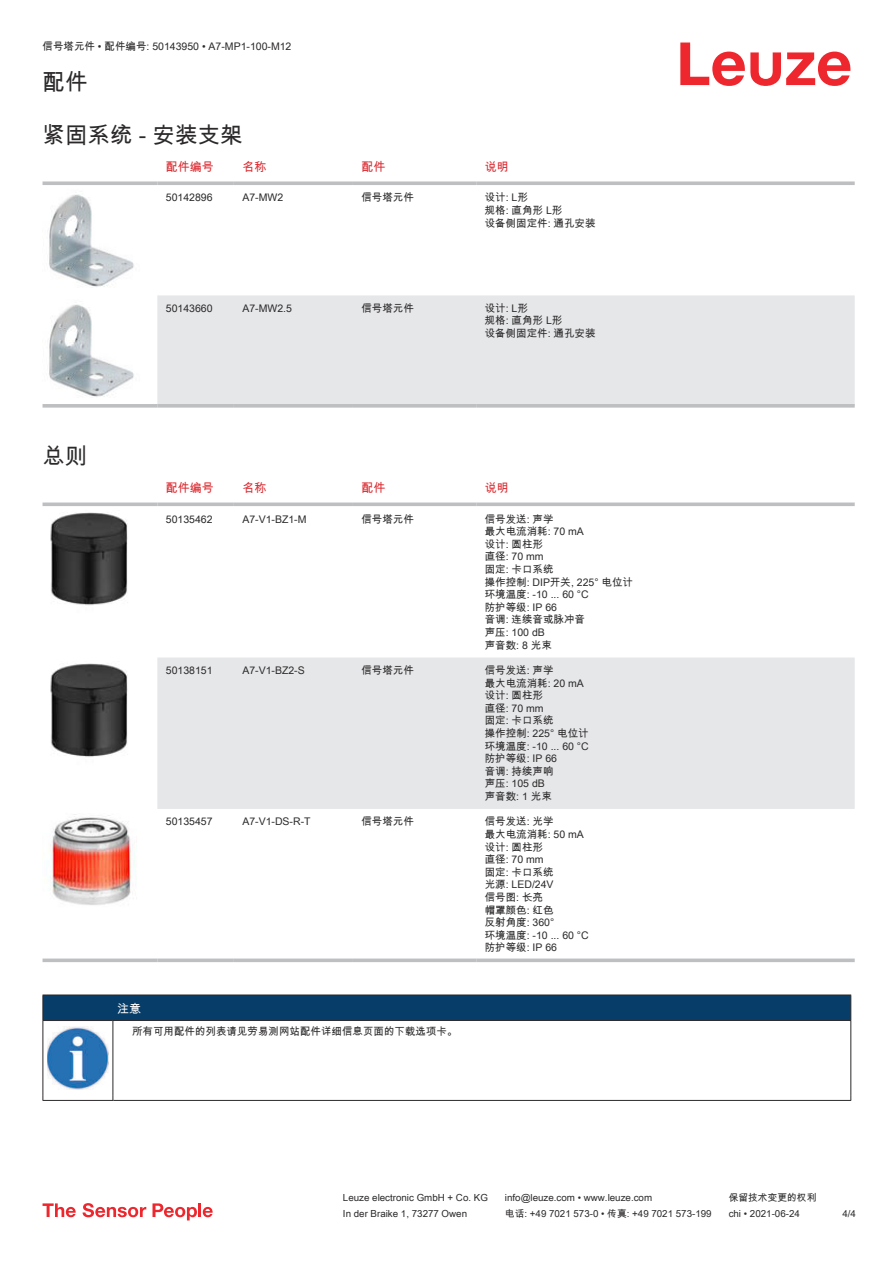
<style>
.page{position:relative;width:893px;height:1263px;background:#fff}
.page>*{position:absolute;margin:0;border:0;box-sizing:border-box;transform-origin:0 0}
.t1{font:22.5px "Arial Unicode MS";color:#2b292a}
.t2{font:12px "Arial Unicode MS";color:#db2a30}
.t3{font:12px "Arial Unicode MS";color:#fff}
.t4{font:10.5px/12.6px "Arial Unicode MS";color:#2b292a}
.t5{font:9.75px "Arial Unicode MS";color:#2b292a}
</style>
<div class="page">
<svg style="left:680px;top:43px;width:170px;height:43px"></svg>
<div style="left:157px;top:295px;width:698px;height:109px;background:#e6e7e9"></div>
<svg style="left:43px;top:181px;width:114px;height:4px"></svg>
<svg style="left:157px;top:181px;width:77px;height:4px"></svg>
<svg style="left:234px;top:181px;width:119px;height:4px"></svg>
<svg style="left:353px;top:181px;width:123px;height:4px"></svg>
<svg style="left:476px;top:181px;width:379px;height:4px;background:#c4c6c8"></svg>
<svg style="left:43px;top:404px;width:114px;height:4px"></svg>
<svg style="left:157px;top:404px;width:77px;height:4px"></svg>
<svg style="left:234px;top:404px;width:119px;height:4px"></svg>
<svg style="left:353px;top:404px;width:123px;height:4px"></svg>
<svg style="left:476px;top:404px;width:379px;height:4px;background:#c3c5c7"></svg>
<img style="left:49px;top:194px;width:85px;height:93px">
<img style="left:49px;top:304px;width:85px;height:93px">
<div style="left:157px;top:657px;width:698px;height:152px;background:#e6e7e9"></div>
<svg style="left:43px;top:502px;width:114px;height:4px"></svg>
<svg style="left:157px;top:502px;width:77px;height:4px"></svg>
<svg style="left:234px;top:502px;width:119px;height:4px"></svg>
<svg style="left:353px;top:502px;width:123px;height:4px"></svg>
<svg style="left:476px;top:502px;width:379px;height:4px;background:#c5c7c9"></svg>
<svg style="left:43px;top:958px;width:114px;height:4px"></svg>
<svg style="left:157px;top:958px;width:77px;height:4px"></svg>
<svg style="left:234px;top:958px;width:119px;height:4px"></svg>
<svg style="left:353px;top:958px;width:123px;height:4px"></svg>
<svg style="left:476px;top:958px;width:379px;height:4px;background:#c6c7c9"></svg>
<img style="left:50px;top:512px;width:78px;height:93px">
<img style="left:50px;top:663px;width:78px;height:94px">
<img style="left:49px;top:814px;width:88px;height:91px">
<svg style="left:44px;top:1021px;width:806px;height:79px"></svg>
<hr style="left:43px;top:1020px;width:70px;height:1px;background:#2b292a">
<div style="left:43px;top:995px;width:808px;height:25px;background:#063d69"></div>
<hr style="left:113px;top:1020px;width:738px;height:1px;background:#2b292a">
<hr style="left:43px;top:1021px;width:1px;height:75px;background:#2b292a">
<hr style="left:113px;top:1021px;width:1px;height:75px;background:#2b292a">
<hr style="left:850px;top:1021px;width:1px;height:75px;background:#2b292a">
<hr style="left:43px;top:1100px;width:70px;height:1px;background:#2b292a">
<hr style="left:113px;top:1100px;width:738px;height:1px;background:#2b292a">
<img style="left:47px;top:1027px;width:61px;height:63px">
<div style="left:115px;top:1021px;width:734px;height:21px;background:#fff"></div>
<svg style="left:43px;top:1203px;width:33px;height:14px"></svg>
<svg style="left:83px;top:1203px;width:63px;height:14px"></svg>
<svg style="left:153px;top:1203px;width:44px;height:17px"></svg>
<hr style="left:198px;top:1203px;width:3px;height:14px;background:#ed272d">
<svg style="left:203px;top:1207px;width:10px;height:10px"></svg>
<p class="t4" style="left:43px;top:40px;width:250px">信号塔元件 • 配件编号: 50143950 • A7-MP1-100-M12</p>
<h1 class="t1" style="left:43px;top:66px;width:46px">配件</h1>
<h1 class="t1" style="left:43px;top:119px;width:202px">紧固系统 - 安装支架</h1>
<p class="t2" style="left:166px;top:158px;width:49px">配件编号</p>
<p class="t2" style="left:242px;top:158px;width:25px">名称</p>
<p class="t2" style="left:361px;top:158px;width:25px">配件</p>
<p class="t2" style="left:485px;top:158px;width:25px">说明</p>
<p class="t4" style="left:166px;top:191px;width:48px">50142896</p>
<p class="t4" style="left:242px;top:191px;width:42px">A7-MW2</p>
<p class="t4" style="left:361px;top:191px;width:54px">信号塔元件</p>
<p class="t4" style="left:485px;top:191px;width:112px">设计: L形<br>规格: 直角形 L形<br>设备侧固定件: 通孔安装</p>
<p class="t4" style="left:166px;top:302px;width:48px">50143660</p>
<p class="t4" style="left:242px;top:302px;width:51px">A7-MW2.5</p>
<p class="t4" style="left:361px;top:302px;width:54px">信号塔元件</p>
<p class="t4" style="left:485px;top:302px;width:112px">设计: L形<br>规格: 直角形 L形<br>设备侧固定件: 通孔安装</p>
<h1 class="t1" style="left:43px;top:440px;width:46px">总则</h1>
<p class="t2" style="left:166px;top:479px;width:49px">配件编号</p>
<p class="t2" style="left:242px;top:479px;width:25px">名称</p>
<p class="t2" style="left:361px;top:479px;width:25px">配件</p>
<p class="t2" style="left:485px;top:479px;width:25px">说明</p>
<p class="t4" style="left:166px;top:512px;width:48px">50135462</p>
<p class="t4" style="left:242px;top:512px;width:66px">A7-V1-BZ1-M</p>
<p class="t4" style="left:361px;top:512px;width:54px">信号塔元件</p>
<p class="t4" style="left:485px;top:512px;width:150px">信号发送: 声学<br>最大电流消耗: 70 mA<br>设计: 圆柱形<br>直径: 70 mm<br>固定: 卡口系统<br>操作控制: DIP开关, 225° 电位计环境温度: -10 ... 60 °C<br>防护等级: IP 66<br>音调: 连续音或脉冲音<br>声压: 100 dB<br>声音数: 8 光束</p>
<p class="t4" style="left:166px;top:664px;width:48px">50138151</p>
<p class="t4" style="left:242px;top:664px;width:64px">A7-V1-BZ2-S</p>
<p class="t4" style="left:361px;top:664px;width:54px">信号塔元件</p>
<p class="t4" style="left:485px;top:664px;width:105px">信号发送: 声学<br>最大电流消耗: 20 mA设计: 圆柱形<br>直径: 70 mm<br>固定: 卡口系统<br>操作控制: 225° 电位计环境温度: -10 ... 60 °C防护等级: IP 66<br>音调: 持续声响<br>声压: 105 dB<br>声音数: 1 光束</p>
<p class="t4" style="left:166px;top:815px;width:48px">50135457</p>
<p class="t4" style="left:242px;top:815px;width:70px">A7-V1-DS-R-T</p>
<p class="t4" style="left:361px;top:815px;width:54px">信号塔元件</p>
<p class="t4" style="left:485px;top:815px;width:105px">信号发送: 光学<br>最大电流消耗: 50 mA设计: 圆柱形<br>直径: 70 mm<br>固定: 卡口系统<br>光源: LED/24V<br>信号图: 长亮<br>帽罩颜色: 红色<br>反射角度: 360°<br>环境温度: -10 ... 60 °C防护等级: IP 66</p>
<p class="t3" style="left:117px;top:999px;width:25px">注意</p>
<p class="t4" style="left:132px;top:1025px;width:327px">所有可用配件的列表请见劳易测网站配件详细信息页面的下载选项卡。</p>
<p class="t5" style="left:343px;top:1191px;width:146px">Leuze electronic GmbH + Co. KG</p>
<p class="t5" style="left:505px;top:1191px;width:149px">info@leuze.com • www.leuze.com</p>
<p class="t5" style="left:729px;top:1191px;width:89px">保留技术变更的权利</p>
<p class="t5" style="left:343px;top:1206px;width:126px">In der Braike 1, 73277 Owen</p>
<p class="t5" style="left:505px;top:1206px;width:208px">电话: +49 7021 573-0 • 传真: +49 7021 573-199</p>
<p class="t5" style="left:729px;top:1206px;width:73px">chi • 2021-06-24</p>
<p class="t5" style="left:842px;top:1206px;width:15px">4 /4</p>
</div>
